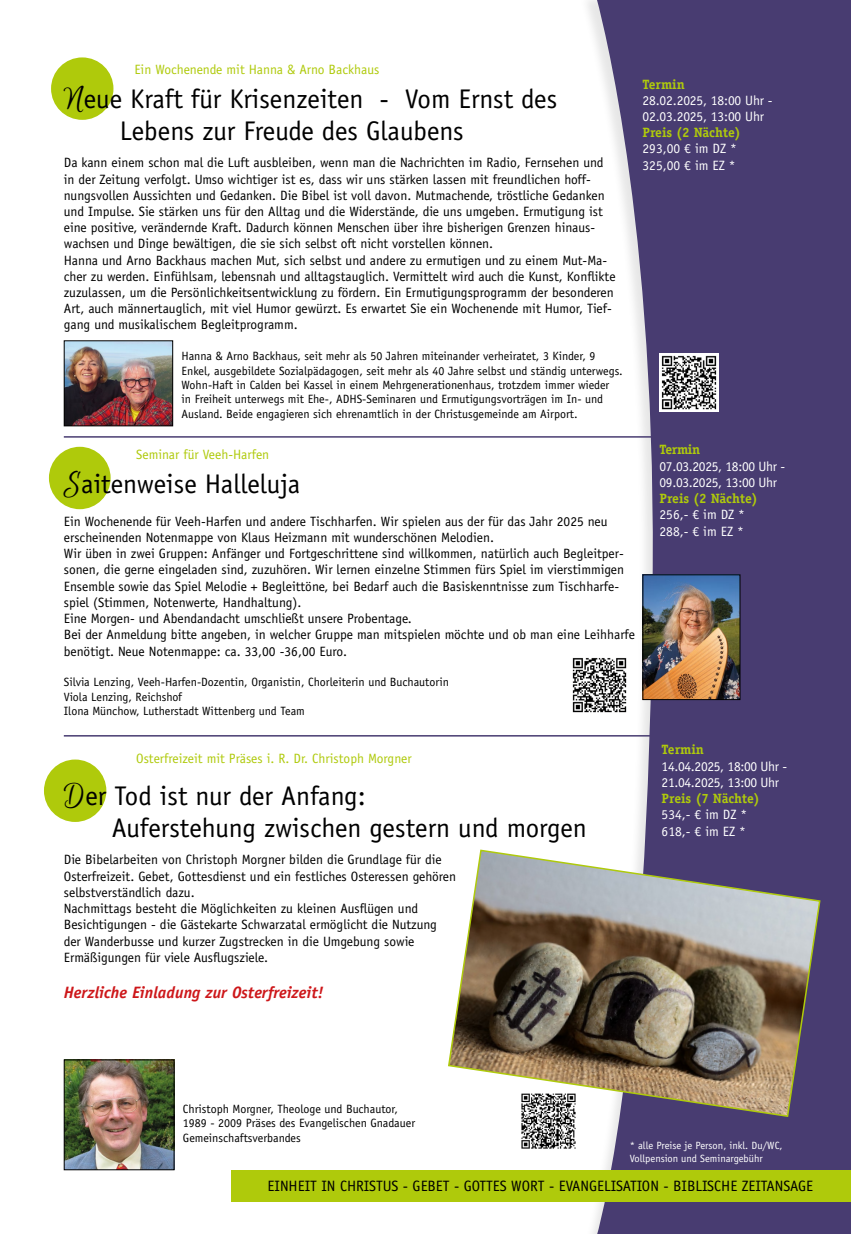
<style>
.page{position:relative;width:851px;height:1234px;background:#fff}
.page>*{position:absolute;margin:0;border:0;box-sizing:border-box;transform-origin:0 0}
.t1{font:27px/32.4px "Officina Sans Std";color:#000}
.t2{font:italic 700 16.5px "Officina Sans Std";color:#cd171a}
.t3{font:15px "Officina Sans Std";color:#000}
.t4{font:13.5px/16.2px "Officina Sans Std";color:#000}
.t5{font:13.5px/16.2px "Officina Sans Std";letter-spacing:-.01em;color:#fff}
.t6{font:13.5px "Officina Sans Std";color:#afca0b}
.t7{font:700 13.5px "Officina Serif Std";color:#afca0b}
.t8{font:12px/14.4px "Officina Sans Std";color:#000}
.t9{font:10.5px/12.6px "Officina Sans Std";color:#fff}
.s1{font-family:"Euphoria Script";font-size:36px}
</style>
<div class="page">
<svg style="left:593px;top:0;width:257px;height:1233px;background:#655b87"></svg>
<div style="left:51px;top:57px;width:62px;height:63px;background:#afca0b;border-radius:50%"></div>
<div style="left:49px;top:446px;width:62px;height:63px;background:#afca0b;border-radius:50%"></div>
<div style="left:44px;top:759px;width:62px;height:62px;background:#afca0b;border-radius:50%"></div>
<hr style="left:64px;top:436px;width:786px;height:1px;background:#483c71">
<hr style="left:64px;top:735px;width:786px;height:1px;background:#483c71">
<img style="left:644px;top:576px;width:94px;height:121px">
<div style="left:642px;top:574px;width:98px;height:125px;border:1px solid #000"></div>
<img style="left:66px;top:1061px;width:106px;height:106px">
<div style="left:64px;top:1059px;width:110px;height:110px;border:1px solid #000"></div>
<div style="left:232px;top:1169px;width:618px;height:32px;background:#afca0b"></div>
<img style="left:659px;top:353px;width:59px;height:59px">
<img style="left:572px;top:655px;width:56px;height:59px">
<img style="left:521px;top:1117px;width:55px;height:32px">
<img style="left:66px;top:342px;width:105px;height:82px">
<div style="left:64px;top:340px;width:109px;height:86px;border:1px solid #000"></div>
<img style="left:448px;top:848px;width:373px;height:269px">
<p class="t6" style="left:134px;top:61px;width:246px">Ein Wochenende mit Hanna &amp; Arno Backhaus</p>
<h1 class="t1" style="left:120px;top:83px;width:439px;text-indent:-56px"><span class="s1">N</span>eue Kraft für Krisenzeiten - Vom Ernst des<br>Lebens zur Freude des Glaubens</h1>
<p class="t4" style="left:64px;top:155px;width:553px">Da kann einem schon mal die Luft ausbleiben, wenn man die Nachrichten im Radio, Fernsehen und in der Zeitung verfolgt. Umso wichtiger ist es, dass wir uns stärken lassen mit freundlichen hoff&shy;nungsvollen Aussichten und Gedanken. Die Bibel ist voll davon. Mutmachende, tröstliche Gedanken und Impulse. Sie stärken uns für den Alltag und die Widerstände, die uns umgeben. Ermutigung ist eine positive, verändernde Kraft. Dadurch können Menschen über ihre bisherigen Grenzen hinaus&shy;wachsen und Dinge bewältigen, die sie sich selbst oft nicht vorstellen können.<br>Hanna und Arno Backhaus machen Mut, sich selbst und andere zu ermutigen und zu einem Mut-Ma&shy;cher zu werden. Einfühlsam, lebensnah und alltagstauglich. Vermittelt wird auch die Kunst, Konflikte zuzulassen, um die Persönlichkeitsentwicklung zu fördern. Ein Ermutigungsprogramm der besonderen Art, auch männertauglich, mit viel Humor gewürzt. Es erwartet Sie ein Wochenende mit Humor, Tief&shy;gang und musikalischem Begleitprogramm.</p>
<p class="t8" style="left:181px;top:349px;width:442px">Hanna &amp; Arno Backhaus, seit mehr als 50 Jahren miteinander verheiratet, 3 Kinder, 9<br>Enkel, ausgebildete Sozialpädagogen, seit mehr als 40 Jahre selbst und ständig unterwegs.<br>Wohn-Haft in Calden bei Kassel in einem Mehrgenerationenhaus, trotzdem immer wieder<br>in Freiheit unterwegs mit Ehe-, ADHS-Seminaren und Ermutigungsvorträgen im In- und Ausland. Beide engagieren sich ehrenamtlich in der Christusgemeinde am Airport.</p>
<p class="t7" style="left:642px;top:75px;width:44px">Termin</p>
<p class="t5" style="left:642px;top:92px;width:132px">28.02.2025, 18:00 Uhr -<br>02.03.2025, 13:00 Uhr</p>
<p class="t7" style="left:642px;top:124px;width:100px">Preis (2 Nächte)</p>
<p class="t5" style="left:642px;top:141px;width:96px">293,00 € im DZ *<br>325,00 € im EZ *</p>
<p class="t6" style="left:136px;top:446px;width:135px">Seminar für Veeh-Harfen</p>
<h1 class="t1" style="left:64px;top:468px;width:238px"><span class="s1">S</span>aitenweise Halleluja</h1>
<p class="t4" style="left:64px;top:513px;width:572px">Ein Wochenende für Veeh-Harfen und andere Tischharfen. Wir spielen aus der für das Jahr 2025 neu erscheinenden Notenmappe von Klaus Heizmann mit wunderschönen Melodien.<br>Wir üben in zwei Gruppen: Anfänger und Fortgeschrittene sind willkommen, natürlich auch Begleitper&shy;sonen, die gerne eingeladen sind, zuzuhören. Wir lernen einzelne Stimmen fürs Spiel im vierstimmigen Ensemble sowie das Spiel Melodie + Begleittöne, bei Bedarf auch die Basiskenntnisse zum Tischharfe&shy;spiel (Stimmen, Notenwerte, Handhaltung).<br>Eine Morgen- und Abendandacht umschließt unsere Probentage.<br>Bei der Anmeldung bitte angeben, in welcher Gruppe man mitspielen möchte und ob man eine Leihharfe benötigt. Neue Notenmappe: ca. 33,00 -36,00 Euro.</p>
<p class="t8" style="left:64px;top:674px;width:386px">Silvia Lenzing, Veeh-Harfen-Dozentin, Organistin, Chorleiterin und Buchautorin<br>Viola Lenzing, Reichshof<br>Ilona Münchow, Lutherstadt Wittenberg und Team</p>
<p class="t7" style="left:659px;top:441px;width:42px">Termin</p>
<p class="t5" style="left:659px;top:458px;width:127px">07.03.2025, 18:00 Uhr -<br>09.03.2025, 13:00 Uhr</p>
<p class="t7" style="left:659px;top:490px;width:100px">Preis (2 Nächte)</p>
<p class="t5" style="left:659px;top:506px;width:87px">256,- € im DZ *<br>288,- € im EZ *</p>
<p class="t6" style="left:136px;top:750px;width:277px">Osterfreizeit mit Präses i. R. Dr. Christoph Morgner</p>
<h1 class="t1" style="left:112px;top:779px;width:476px;text-indent:-48px"><span class="s1">D</span>er Tod ist nur der Anfang:<br>Auferstehung zwischen gestern und morgen</h1>
<p class="t4" style="left:64px;top:851px;width:394px">Die Bibelarbeiten von Christoph Morgner bilden die Grundlage für die Osterfreizeit. Gebet, Gottesdienst und ein festliches Osteressen gehören selbstverständlich dazu.<br>Nachmittags besteht die Möglichkeiten zu kleinen Ausflügen und Besichtigungen - die Gästekarte Schwarzatal ermöglicht die Nutzung der Wanderbusse und kurzer Zugstrecken in die Umgebung sowie Ermäßigungen für viele Ausflugsziele.</p>
<p class="t2" style="left:64px;top:981px;width:261px">Herzliche Einladung zur Osterfreizeit!</p>
<p class="t7" style="left:661px;top:741px;width:44px">Termin</p>
<p class="t5" style="left:661px;top:757px;width:127px">14.04.2025, 18:00 Uhr -<br>21.04.2025, 13:00 Uhr</p>
<p class="t7" style="left:661px;top:789px;width:100px">Preis (7 Nächte)</p>
<p class="t5" style="left:661px;top:806px;width:87px">534,- € im DZ *<br>618,- € im EZ *</p>
<p class="t8" style="left:183px;top:1101px;width:234px">Christoph Morgner, Theologe und Buchautor,<br>1989 - 2009 Präses des Evangelischen Gnadauer<br>Gemeinschaftsverbandes</p>
<p class="t9" style="left:629px;top:1139px;width:154px">* alle Preise je Person, inkl. Du/WC,<br>Vollpension und Seminargebühr</p>
<p class="t3" style="left:267px;top:1176px;width:547px">EINHEIT IN CHRISTUS - GEBET - GOTTES WORT - EVANGELISATION - BIBLISCHE ZEITANSAGE</p>
</div>
